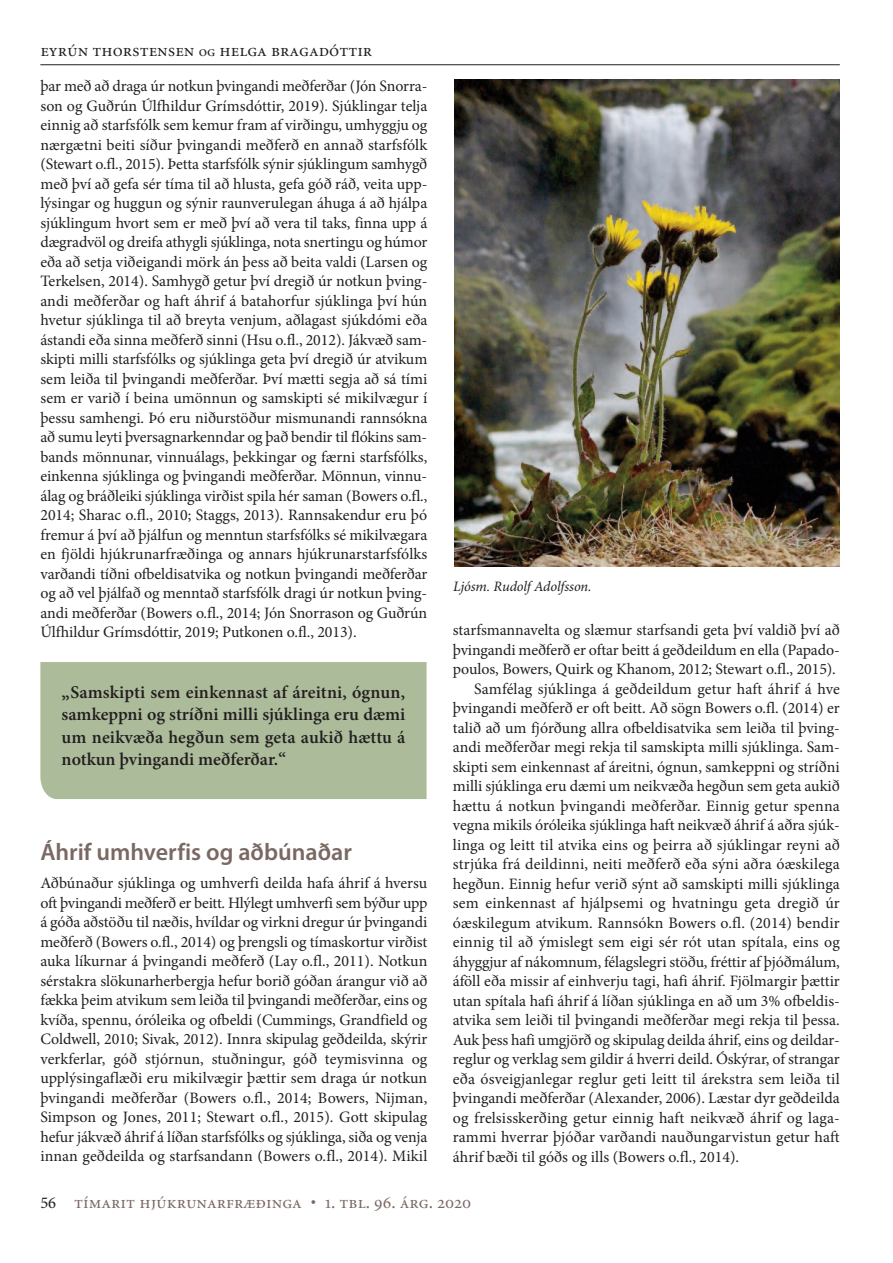
<style>
.page{position:relative;width:893px;height:1263px;background:#fff}
.page>*{position:absolute;margin:0;border:0;box-sizing:border-box;transform-origin:0 0}
.t1{font:600 24px "Myriad Pro";color:#7a6862}
.t2{font:600 18px/22.5px "Minion Pro";color:#231f20;text-align:justify}
.t3{font:18px "Minion Regular SC";color:#7a6862}
.t4{font:18px "Minion Regular SC";color:#231f20}
.t5{font:15.9px/19.5px "Minion Pro";color:#231f20;text-align:justify}
.t6{font:italic 14.4px "Minion Pro";letter-spacing:-.01em;color:#231f20}
.s1{font-size:15px}
.s2{font-family:"Minion Pro";font-size:16.5px;color:#231f20}
</style>
<div class="page">
<hr style="left:40px;top:64px;width:800px;height:1px;background:#231f20">
<img style="left:455px;top:80px;width:385px;height:486px">
<div style="left:40px;top:662px;width:387px;height:137px;background:#acbb9a"></div>
<p class="t4" style="left:40px;top:43px;width:333px">eyrún thorstensen <span class="s1">og</span> helga bragadóttir</p>
<p class="t5" style="left:40px;top:78px;width:389px">þar með að draga úr notkun þvingandi meðferðar (jón Snorra&shy;son og guðrún úlfhildur grímsdóttir, 2019). Sjúklingar telja einnig að starfsfólk sem kemur fram afvirðingu, umhyggju og nærgætni beiti síður þvingandi meðferð en annað starfsfólk (Stewart o.fl., 2015). Þetta starfsfólk sýnir sjúklingum samhygð með því að gefa sér tíma til að hlusta, gefa góð ráð, veita upp&shy;lýsingar og huggun og sýnir raunverulegan áhuga á að hjálpa sjúklingum hvort sem er með því að vera til taks, finna upp á dægradvöl og dreifa athygli sjúklinga, nota snertingu og húmor eða að setja viðeigandi mörk án þess að beita valdi (Larsen og Terkelsen, 2014). Samhygð getur því dregið úr notkun þving&shy;andi meðferðar og haft áhrif á batahorfur sjúklinga því hún hvetur sjúklinga til að breyta venjum, aðlagast sjúkdómi eða ástandi eða sinna meðferð sinni (hsu o.fl., 2012). jákvæð sam&shy;skipti milli starfsfólks og sjúklinga geta því dregið úr atvikum sem leiða til þvingandi meðferðar. Því mætti segja að sá tími sem er varið í beina umönnun og samskipti sé mikilvægur í þessu samhengi. Þó eru niðurstöður mismunandi rannsókna að sumu leyti þversagnarkenndar og það bendir til flókins sam&shy;bands mönnunar, vinnuálags, þekkingar og færni starfsfólks, einkenna sjúklinga og þvingandi meðferðar. Mönnun, vinnu&shy;álag og bráðleiki sjúklinga virðist spila hér saman (Bowers o.fl., 2014; Sharac o.fl., 2010; Staggs, 2013). rannsakendur eru þó fremur á því að þjálfun og menntun starfsfólks sé mikilvægara en fjöldi hjúkrunarfræðinga og annars hjúkrunarstarfsfólks varðandi tíðni ofbeldisatvika og notkun þvingandi meðferðar og að vel þjálfað og menntað starfsfólk dragi úr notkun þving&shy;andi meðferðar (Bowers o.fl., 2014; jón Snorrason og guðrún úlfhildur grímsdóttir, 2019; Putkonen o.fl., 2013).</p>
<p class="t2" style="left:62px;top:682px;width:345px">„Samskipti sem einkennast af áreitni, ógnun, samkeppni og stríðni milli sjúklinga eru dæmi um neikvæða hegðun sem geta aukið hættu á notkun þvingandi meðferðar.“</p>
<h1 class="t1" style="left:40px;top:843px;width:313px">Áhrif umhverfis og aðbúnaðar</h1>
<p class="t5" style="left:40px;top:875px;width:388px">aðbúnaður sjúklinga og umhverfi deilda hafa áhrif á hversu oft þvingandi meðferð er beitt. hlýlegt umhverfi sem býður upp á góða aðstöðu til næðis, hvíldar og virkni dregur úr þvingandi meðferð (Bowers o.fl., 2014) og þrengsli og tímaskortur virðist auka líkurnar á þvingandi meðferð (Lay o.fl., 2011). notkun sérstakra slökunarherbergja hefur borið góðan árangur við að fækka þeim atvikum sem leiða til þvingandi meðferðar, eins og kvíða, spennu, óróleika og ofbeldi (Cummings, grandfield og Coldwell, 2010; Sivak, 2012). innra skipulag geðdeilda, skýrir verkferlar, góð stjórnun, stuðningur, góð teymisvinna og upplýsingaflæði eru mikilvægir þættir sem draga úr notkun þvingandi meðferðar (Bowers o.fl., 2014; Bowers, nijman, Simpson og jones, 2011; Stewart o.fl., 2015). gott skipulag hefur jákvæð áhrifá líðan starfsfólks og sjúklinga, siða og venja innan geðdeilda og starfsandann (Bowers o.fl., 2014). Mikil</p>
<p class="t6" style="left:453px;top:581px;width:140px">Ljósm. Rudolf Adolfsson.</p>
<p class="t5" style="left:453px;top:622px;width:388px">starfsmannavelta og slæmur starfsandi geta því valdið því að</p>
<p class="t5" style="left:453px;top:641px;width:388px">þvingandi meðferð er oftar beitt á geðdeildum en ella (Papado-</p>
<p class="t5" style="left:453px;top:661px;width:385px">poulos, Bowers, Quirk og khanom, 2012; Stewart o.fl., 2015).</p>
<p class="t5" style="left:474px;top:680px;width:367px">Samfélag sjúklinga á geðdeildum getur haft áhrif á hve</p>
<p class="t5" style="left:453px;top:700px;width:388px">þvingandi meðferð er oft beitt. að sögn Bowers o.fl. (2014) er</p>
<p class="t5" style="left:453px;top:719px;width:388px">talið að um fjórðung allra ofbeldisatvika sem leiða til þving-</p>
<p class="t5" style="left:453px;top:739px;width:388px">andi meðferðar megi rekja til samskipta milli sjúklinga. Sam-</p>
<p class="t5" style="left:453px;top:758px;width:388px">skipti sem einkennast af áreitni, ógnun, samkeppni og stríðni</p>
<p class="t5" style="left:453px;top:778px;width:388px">milli sjúklinga eru dæmi um neikvæða hegðun sem geta aukið</p>
<p class="t5" style="left:453px;top:797px;width:388px">hættu á notkun þvingandi meðferðar. Einnig getur spenna</p>
<p class="t5" style="left:453px;top:817px;width:388px">vegna mikils óróleika sjúklinga haft neikvæð áhrifá aðra sjúk-</p>
<p class="t5" style="left:453px;top:836px;width:388px">linga og leitt til atvika eins og þeirra að sjúklingar reyni að</p>
<p class="t5" style="left:453px;top:856px;width:388px">strjúka frá deildinni, neiti meðferð eða sýni aðra óæskilega</p>
<p class="t5" style="left:453px;top:875px;width:388px">hegðun. Einnig hefur verið sýnt að samskipti milli sjúklinga</p>
<p class="t5" style="left:453px;top:895px;width:388px">sem einkennast af hjálpsemi og hvatningu geta dregið úr</p>
<p class="t5" style="left:453px;top:914px;width:388px">óæskilegum atvikum. rannsókn Bowers o.fl. (2014) bendir</p>
<p class="t5" style="left:453px;top:934px;width:388px">einnig til að ýmislegt sem eigi sér rót utan spítala, eins og</p>
<p class="t5" style="left:453px;top:953px;width:388px">áhyggjur afnákomnum, félagslegri stöðu, fréttir afþjóðmálum,</p>
<p class="t5" style="left:453px;top:973px;width:388px">áföll eða missir af einhverju tagi, hafi áhrif. fjölmargir þættir</p>
<p class="t5" style="left:453px;top:992px;width:388px">utan spítala hafi áhrif á líðan sjúklinga en að um 3% ofbeldis-</p>
<p class="t5" style="left:453px;top:1012px;width:388px">atvika sem leiði til þvingandi meðferðar megi rekja til þessa.</p>
<p class="t5" style="left:453px;top:1031px;width:388px">auk þess hafi umgjörð og skipulag deilda áhrif, eins og deildar -</p>
<p class="t5" style="left:453px;top:1051px;width:388px">reglur og verklag sem gildir á hverri deild. Óskýrar, ofstrangar</p>
<p class="t5" style="left:453px;top:1070px;width:388px">eða ósveigjanlegar reglur geti leitt til árekstra sem leiða til</p>
<p class="t5" style="left:453px;top:1090px;width:388px">þvingandi meðferðar (alexander, 2006). Læstar dyr geðdeilda</p>
<p class="t5" style="left:453px;top:1109px;width:388px">og frelsisskerðing getur einnig haft neikvæð áhrif og laga-</p>
<p class="t5" style="left:453px;top:1129px;width:388px">rammi hverrar þjóðar varðandi nauðungarvistun getur haft</p>
<p class="t5" style="left:453px;top:1148px;width:288px">áhrif bæði til góðs og ills (Bowers o.fl., 2014).</p>
<p class="t3" style="left:40px;top:1195px;width:432px"><span class="s2">56</span> tímarit hjúkrunarfræðinga • 1. tbl. 96. árg. 2020</p>
</div>
